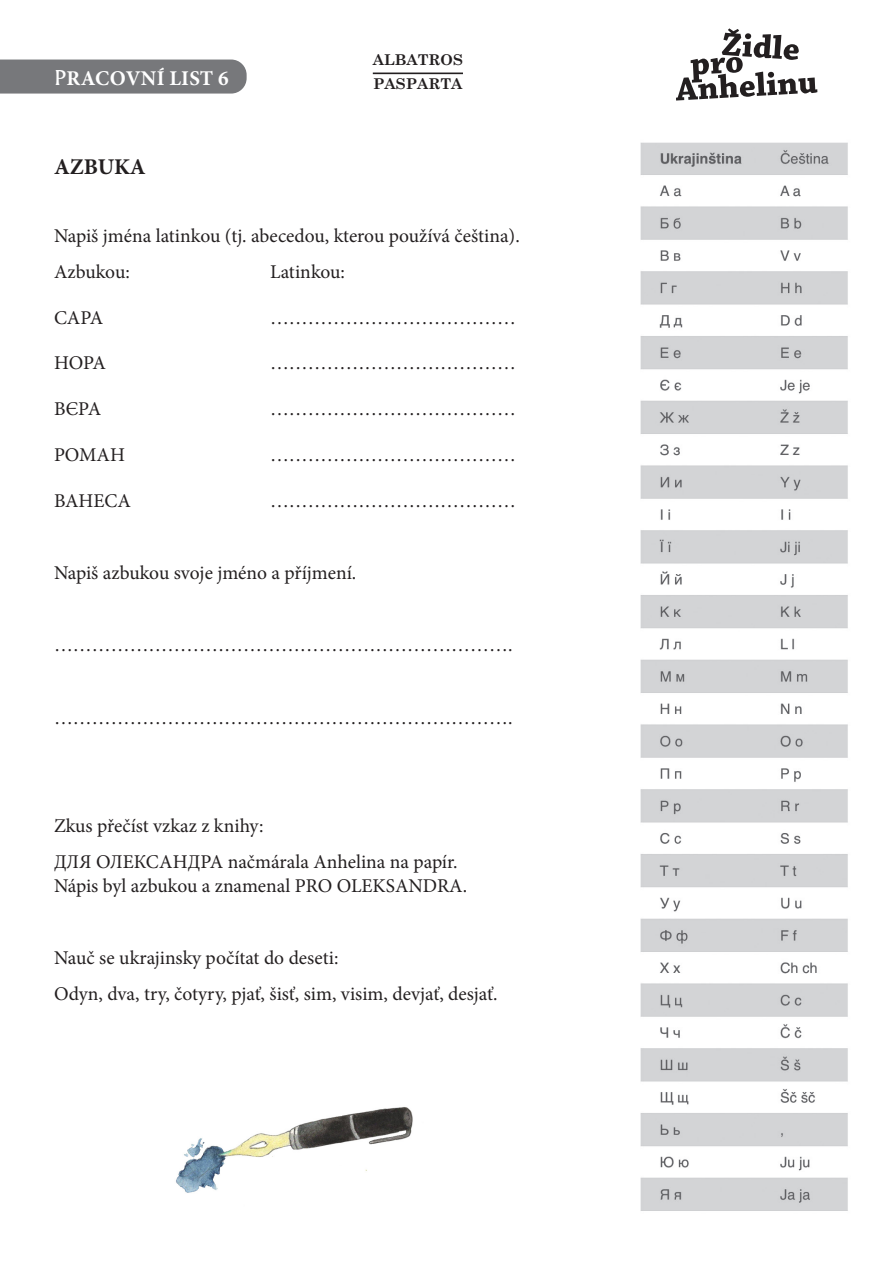
<style>
.page{position:relative;width:893px;height:1263px;background:#fff}
.page>*{position:absolute;margin:0;border:0;box-sizing:border-box;transform-origin:0 0}
._1__odstavec{font:700 22.5px "Minion Pro";color:#231f20}
._1__odstavec-2{font:700 21px "Minion Pro";letter-spacing:.01em;color:#fff}
._1__odstavec-3{font:19.5px/23.4px "Minion Pro";color:#231f20}
.t1{font:700 14.85px "Century Schoolbook";color:#231f20}
.s1{font-family:"Aichel";font-weight:400}
</style>
<div class="page">
<div style="left:0;top:60px;width:247px;height:34px;background:#77787b"></div>
<hr style="left:373px;top:73px;width:90px;height:1px;background:#231f20">
<svg style="left:676px;top:28px;width:141px;height:73px"></svg>
<img style="left:176px;top:1107px;width:237px;height:86px">
<div style="left:245px;top:1181px;width:335px;height:82px;background:#fff"></div>
<img style="left:640px;top:142px;width:208px;height:1069px">
<p class="_1__odstavec-2" style="left:54px;top:64px;width:176px"><span class="s1">P</span>RACOVNÍ LIST 6</p>
<p class="_1__odstavec" style="left:54px;top:151px;width:93px">AZBUKA</p>
<p class="t1" style="left:373px;top:48px;width:92px">ALBATROS</p>
<p class="t1" style="left:373px;top:72px;width:91px">PASPARTA</p>
<p class="_1__odstavec-3" style="left:54px;top:224px;width:467px">Napiš jména latinkou (tj. abecedou, kterou používá čeština).</p>
<p class="_1__odstavec-3" style="left:54px;top:260px;width:77px">Azbukou:</p>
<p class="_1__odstavec-3" style="left:270px;top:260px;width:77px">Latinkou:</p>
<p class="_1__odstavec-3" style="left:54px;top:306px;width:51px">CAPA</p>
<p class="_1__odstavec-3" style="left:270px;top:306px;width:247px">…………………………………</p>
<p class="_1__odstavec-3" style="left:54px;top:352px;width:53px">HOPA</p>
<p class="_1__odstavec-3" style="left:270px;top:352px;width:247px">…………………………………</p>
<p class="_1__odstavec-3" style="left:54px;top:397px;width:49px">ВЄРА</p>
<p class="_1__odstavec-3" style="left:270px;top:397px;width:247px">…………………………………</p>
<p class="_1__odstavec-3" style="left:54px;top:443px;width:73px">POMAH</p>
<p class="_1__odstavec-3" style="left:270px;top:443px;width:247px">…………………………………</p>
<p class="_1__odstavec-3" style="left:54px;top:489px;width:78px">BAHECA</p>
<p class="_1__odstavec-3" style="left:270px;top:489px;width:247px">…………………………………</p>
<p class="_1__odstavec-3" style="left:54px;top:561px;width:304px">Napiš azbukou svoje jméno a příjmení.</p>
<p class="_1__odstavec-3" style="left:54px;top:633px;width:460px">……………………………………………………………….</p>
<p class="_1__odstavec-3" style="left:54px;top:706px;width:460px">……………………………………………………………….</p>
<p class="_1__odstavec-3" style="left:54px;top:814px;width:211px">Zkus přečíst vzkaz z knihy:</p>
<p class="_1__odstavec-3" style="left:54px;top:850px;width:415px">ДЛЯ ОЛЕКСАНДРА načmárala Anhelina na papír.<br>Nápis byl azbukou a znamenal PRO OLEKSANDRA.</p>
<p class="_1__odstavec-3" style="left:54px;top:946px;width:286px">Nauč se ukrajinsky počítat do deseti:</p>
<p class="_1__odstavec-3" style="left:54px;top:982px;width:445px">Odyn, dva, try, čotyry, pjať, šisť, sim, visim, devjať, desjať.</p>
</div>
